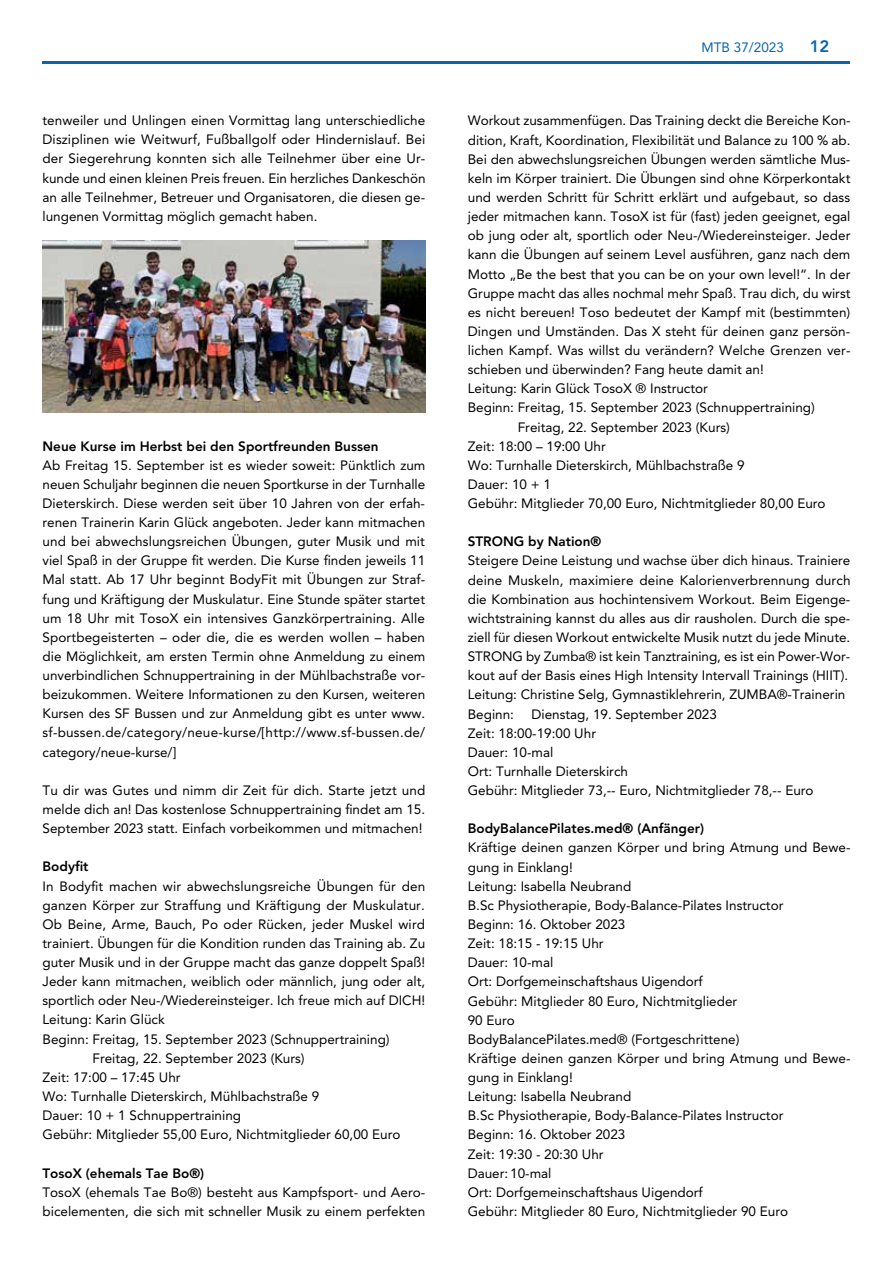
<style>
.page{position:relative;width:893px;height:1263px;background:#fff}
.page>*{position:absolute;margin:0;border:0;box-sizing:border-box;transform-origin:0 0}
.t1{font:800 16.5px "Avenir LT Pro";color:#0666b0}
.t2{font:13.5px/19.2px "Avenir LT Pro";color:#000}
.t3{font:800 13.5px "Avenir LT Pro";color:#000}
.t4{font:13.5px "Avenir LT Pro";color:#0666b0}
</style>
<div class="page">
<hr style="left:43px;top:62px;width:807px;height:2px;background:#0666b0">
<img style="left:43px;top:240px;width:382px;height:172px">
<p class="t2" style="left:43px;top:111px;width:384px;text-align:justify">tenweiler und Unlingen einen Vormittag lang unterschiedliche Disziplinen wie Weitwurf, Fußballgolf oder Hindernislauf. Bei der Siegerehrung konnten sich alle Teilnehmer über eine Ur&shy;kunde und einen kleinen Preis freuen. Ein herzliches Dankeschön an alle Teilnehmer, Betreuer und Organisatoren, die diesen ge&shy;lungenen Vormittag möglich gemacht haben.</p>
<p class="t3" style="left:43px;top:438px;width:337px">Neue Kurse im Herbst bei den Sportfreunden Bussen</p>
<p class="t2" style="left:43px;top:455px;width:384px;text-align:justify">Ab Freitag 15. September ist es wieder soweit: Pünktlich zum neuen Schuljahr beginnen die neuen Sportkurse in der Turnhalle Dieterskirch. Diese werden seit über 10 Jahren von der erfah&shy;renen Trainerin Karin Glück angeboten. Jeder kann mitmachen und bei abwechslungsreichen Übungen, guter Musik und mit viel Spaß in der Gruppe fit werden. Die Kurse finden jeweils 11<br>Mal statt. Ab 17 Uhr beginnt BodyFit mit Übungen zur Straf&shy;fung und Kräftigung der Muskulatur. Eine Stunde später startet um 18 Uhr mit TosoX ein intensives Ganzkörpertraining. Alle Sportbegeisterten – oder die, die es werden wollen – haben die Möglichkeit, am ersten Termin ohne Anmeldung zu einem unverbindlichen Schnuppertraining in der Mühlbachstraße vor&shy;beizukommen. Weitere Informationen zu den Kursen, weiteren Kursen des SF Bussen und zur Anmeldung gibt es unter www. sf-bussen.de/category/neue-kurse/[http://www.sf-bussen.de/ category/neue-kurse/]</p>
<p class="t2" style="left:43px;top:780px;width:384px;text-align:justify">Tu dir was Gutes und nimm dir Zeit für dich. Starte jetzt und melde dich an! Das kostenlose Schnuppertraining findet am 15.<br>September 2023 statt. Einfach vorbeikommen und mitmachen!</p>
<p class="t3" style="left:43px;top:859px;width:47px">Bodyfit</p>
<p class="t2" style="left:43px;top:876px;width:384px">In Bodyfit machen wir abwechslungsreiche Übungen für den</p>
<p class="t2" style="left:43px;top:895px;width:384px">ganzen Körper zur Straffung und Kräftigung der Muskulatur.</p>
<p class="t2" style="left:43px;top:914px;width:384px">Ob Beine, Arme, Bauch, Po oder Rücken, jeder Muskel wird</p>
<p class="t2" style="left:43px;top:933px;width:384px">trainiert. Übungen für die Kondition runden das Training ab. Zu</p>
<p class="t2" style="left:43px;top:953px;width:384px">guter Musik und in der Gruppe macht das ganze doppelt Spaß!</p>
<p class="t2" style="left:43px;top:972px;width:384px">Jeder kann mitmachen, weiblich oder männlich, jung oder alt,</p>
<p class="t2" style="left:43px;top:991px;width:384px">sportlich oder Neu-/Wiedereinsteiger. Ich freue mich auf DICH!</p>
<p class="t2" style="left:43px;top:1010px;width:124px">Leitung: Karin Glück</p>
<p class="t2" style="left:43px;top:1029px;width:349px">Beginn: Freitag, 15. September 2023 (Schnuppertraining)</p>
<p class="t2" style="left:93px;top:1048px;width:214px">Freitag, 22. September 2023 (Kurs)</p>
<p class="t2" style="left:43px;top:1067px;width:140px">Zeit: 17:00 – 17:45 Uhr</p>
<p class="t2" style="left:43px;top:1086px;width:278px">Wo: Turnhalle Dieterskirch, Mühlbachstraße 9</p>
<p class="t2" style="left:43px;top:1106px;width:200px">Dauer: 10 + 1 Schnuppertraining</p>
<p class="t2" style="left:43px;top:1125px;width:359px">Gebühr: Mitglieder 55,00 Euro, Nichtmitglieder 60,00 Euro</p>
<p class="t3" style="left:43px;top:1165px;width:163px">TosoX (ehemals Tae Bo®)</p>
<p class="t2" style="left:43px;top:1182px;width:384px">TosoX (ehemals Tae Bo®) besteht aus Kampfsport- und Aero&shy;bicelementen, die sich mit schneller Musik zu einem perfekten</p>
<p class="t4" style="left:702px;top:39px;width:84px">MTB 37/2023</p>
<p class="t1" style="left:810px;top:36px;width:21px">12</p>
<p class="t2" style="left:468px;top:111px;width:384px">Workout zusammenfügen. Das Training deckt die Bereiche Kon-</p>
<p class="t2" style="left:468px;top:130px;width:384px">dition, Kraft, Koordination, Flexibilität und Balance zu 100 % ab.</p>
<p class="t2" style="left:468px;top:149px;width:384px">Bei den abwechslungsreichen Übungen werden sämtliche Mus-</p>
<p class="t2" style="left:468px;top:168px;width:384px">keln im Körper trainiert. Die Übungen sind ohne Körperkontakt</p>
<p class="t2" style="left:468px;top:188px;width:384px">und werden Schritt für Schritt erklärt und aufgebaut, so dass</p>
<p class="t2" style="left:468px;top:207px;width:384px">jeder mitmachen kann. TosoX ist für (fast) jeden geeignet, egal</p>
<p class="t2" style="left:468px;top:226px;width:384px">ob jung oder alt, sportlich oder Neu-/Wiedereinsteiger. Jeder</p>
<p class="t2" style="left:468px;top:245px;width:384px">kann die Übungen auf seinem Level ausführen, ganz nach dem</p>
<p class="t2" style="left:468px;top:264px;width:384px">Motto „Be the best that you can be on your own level!“. In der</p>
<p class="t2" style="left:468px;top:283px;width:384px">Gruppe macht das alles nochmal mehr Spaß. Trau dich, du wirst</p>
<p class="t2" style="left:468px;top:302px;width:384px">es nicht bereuen! Toso bedeutet der Kampf mit (bestimmten)</p>
<p class="t2" style="left:468px;top:321px;width:384px">Dingen und Umständen. Das X steht für deinen ganz persön-</p>
<p class="t2" style="left:468px;top:341px;width:384px">lichen Kampf. Was willst du verändern? Welche Grenzen ver-</p>
<p class="t2" style="left:468px;top:360px;width:298px">schieben und überwinden? Fang heute damit an!</p>
<p class="t2" style="left:468px;top:379px;width:242px">Leitung: Karin Glück TosoX ® Instructor</p>
<p class="t2" style="left:468px;top:398px;width:349px">Beginn: Freitag, 15. September 2023 (Schnuppertraining)</p>
<p class="t2" style="left:518px;top:417px;width:214px">Freitag, 22. September 2023 (Kurs)</p>
<p class="t2" style="left:468px;top:436px;width:140px">Zeit: 18:00 – 19:00 Uhr</p>
<p class="t2" style="left:468px;top:455px;width:278px">Wo: Turnhalle Dieterskirch, Mühlbachstraße 9</p>
<p class="t2" style="left:468px;top:475px;width:85px">Dauer: 10 + 1</p>
<p class="t2" style="left:468px;top:494px;width:359px">Gebühr: Mitglieder 70,00 Euro, Nichtmitglieder 80,00 Euro</p>
<p class="t3" style="left:468px;top:534px;width:135px">STRONG by Nation®</p>
<p class="t2" style="left:468px;top:551px;width:384px">Steigere Deine Leistung und wachse über dich hinaus. Trainiere deine Muskeln, maximiere deine Kalorienverbrennung durch die Kombination aus hochintensivem Workout. Beim Eigenge&shy;wichtstraining kannst du alles aus dir rausholen. Durch die spe&shy;ziell für diesen Workout entwickelte Musik nutzt du jede Minute.<br>STRONG by Zumba® ist kein Tanztraining, es ist ein Power-Wor&shy;kout auf der Basis eines High Intensity Intervall Trainings (HIIT).<br>Leitung: Christine Selg, Gymnastiklehrerin, ZUMBA®-Trainerin Beginn:</p>
<p class="t2" style="left:468px;top:704px;width:347px;text-indent:64px">Dienstag, 19. September 2023<br>Zeit: 18:00-19:00 Uhr<br>Dauer: 10-mal<br>Ort: Turnhalle Dieterskirch<br>Gebühr: Mitglieder 73,-- Euro, Nichtmitglieder 78,-- Euro</p>
<p class="t3" style="left:468px;top:821px;width:238px">BodyBalancePilates.med® (Anfänger)</p>
<p class="t2" style="left:468px;top:838px;width:384px">Kräftige deinen ganzen Körper und bring Atmung und Bewe&shy;gung in Einklang!<br>Leitung: Isabella Neubrand<br>B.Sc Physiotherapie, Body-Balance-Pilates Instructor<br>Beginn: 16. Oktober 2023<br>Zeit: 18:15 - 19:15 Uhr<br>Dauer: 10-mal<br>Ort: Dorfgemeinschaftshaus Uigendorf<br>Gebühr: Mitglieder 80 Euro, Nichtmitglieder<br>90 Euro<br>BodyBalancePilates.med® (Fortgeschrittene)<br>Kräftige deinen ganzen Körper und bring Atmung und Bewe&shy;gung in Einklang!<br>Leitung: Isabella Neubrand<br>B.Sc Physiotherapie, Body-Balance-Pilates Instructor<br>Beginn: 16. Oktober 2023<br>Zeit: 19:30 - 20:30 Uhr<br>Dauer: 10-mal<br>Ort: Dorfgemeinschaftshaus Uigendorf<br>Gebühr: Mitglieder 80 Euro, Nichtmitglieder 90 Euro</p>
</div>
